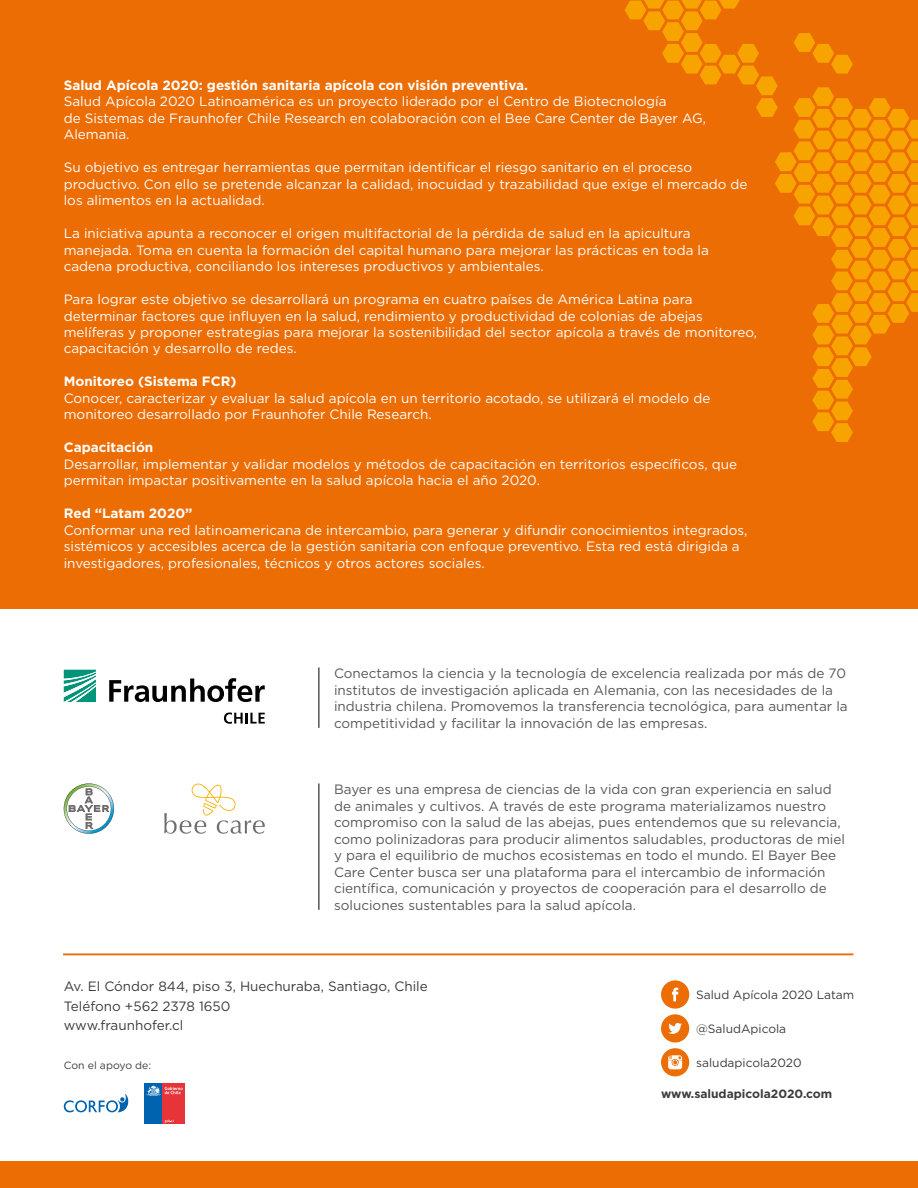
<style>
.page{position:relative;width:918px;height:1188px;background:#fff}
.page>*{position:absolute;margin:0;border:0;box-sizing:border-box;transform-origin:0 0}
.t1{font:13.5px/16.5px "Gotham";color:#fff}
.t2{font:13.5px/16.5px "Gotham";color:#575756}
.t3{font:700 13.5px "Gotham";color:#fff}
.t4{font:13.5px/19.5px "Gotham";color:#3c3c3b}
.t5{font:12px "Gotham";color:#3c3c3b}
.t6{font:700 12px "Gotham";color:#3c3c3b}
.t7{font:10.5px "Gotham";color:#3c3c3b}
</style>
<div class="page">
<div style="left:0;top:1161px;width:918px;height:27px;background:#ed6d05"></div>
<div style="left:0;top:0;width:918px;height:608px;background:#ed6d05"></div>
<svg style="left:625px;top:0;width:293px;height:442px"></svg>
<svg style="left:64px;top:670px;width:32px;height:32px"></svg>
<svg style="left:109px;top:678px;width:156px;height:24px"></svg>
<svg style="left:224px;top:712px;width:41px;height:12px"></svg>
<svg style="left:164px;top:784px;width:101px;height:50px"></svg>
<svg style="left:64px;top:783px;width:50px;height:51px"></svg>
<svg style="left:661px;top:980px;width:28px;height:63px"></svg>
<div style="left:661px;top:1048px;width:28px;height:28px;background:#ed6d05;border-radius:50%"></div>
<svg style="left:668px;top:1055px;width:14px;height:14px"></svg>
<svg style="left:64px;top:1094px;width:64px;height:18px"></svg>
<div style="left:144px;top:1084px;width:19px;height:40px;background:#0063af"></div>
<div style="left:163px;top:1084px;width:22px;height:40px;background:#e73439"></div>
<svg style="left:165px;top:1120px;width:9px;height:3px"></svg>
<svg style="left:146px;top:1086px;width:37px;height:10px"></svg>
<hr style="left:319px;top:668px;width:1px;height:60px;background:#000">
<hr style="left:319px;top:783px;width:1px;height:127px;background:#000">
<hr style="left:63px;top:953px;width:791px;height:2px;background:#ed6d05">
<p class="t3" style="left:64px;top:77px;width:466px">Salud Apícola 2020: gestión sanitaria apícola con visión preventiva.</p>
<p class="t1" style="left:64px;top:93px;width:644px">Salud Apícola 2020 Latinoamérica es un proyecto liderado por el Centro de Biotecnología<br>de Sistemas de Fraunhofer Chile Research en colaboración con el Bee Care Center de Bayer AG,<br>Alemania.</p>
<p class="t1" style="left:64px;top:159px;width:685px">Su objetivo es entregar herramientas que permitan identificar el riesgo sanitario en el proceso productivo. Con ello se pretende alcanzar la calidad, inocuidad y trazabilidad que exige el mercado de los alimentos en la actualidad.</p>
<p class="t1" style="left:64px;top:225px;width:647px">La iniciativa apunta a reconocer el origen multifactorial de la pérdida de salud en la apicultura manejada. Toma en cuenta la formación del capital humano para mejorar las prácticas en toda la cadena productiva, conciliando los intereses productivos y ambientales.</p>
<p class="t1" style="left:64px;top:291px;width:695px">Para lograr este objetivo se desarrollará un programa en cuatro países de América Latina para determinar factores que influyen en la salud, rendimiento y productividad de colonias de abejas melíferas y proponer estrategias para mejorar la sostenibilidad del sector apícola a través de monitoreo, capacitación y desarrollo de redes.</p>
<p class="t3" style="left:64px;top:374px;width:174px">Monitoreo (Sistema FCR)</p>
<p class="t1" style="left:64px;top:390px;width:648px">Conocer, caracterizar y evaluar la salud apícola en un territorio acotado, se utilizará el modelo de monitoreo desarrollado por Fraunhofer Chile Research.</p>
<p class="t3" style="left:64px;top:440px;width:91px">Capacitación</p>
<p class="t1" style="left:64px;top:456px;width:675px">Desarrollar, implementar y validar modelos y métodos de capacitación en territorios específicos, que permitan impactar positivamente en la salud apícola hacia el año 2020.</p>
<p class="t3" style="left:64px;top:506px;width:130px">Red “Latam 2020”</p>
<p class="t1" style="left:64px;top:522px;width:685px">Conformar una red latinoamericana de intercambio, para generar y difundir conocimientos integrados, sistémicos y accesibles acerca de la gestión sanitaria con enfoque preventivo. Esta red está dirigida a investigadores, profesionales, técnicos y otros actores sociales.</p>
<p class="t2" style="left:334px;top:665px;width:515px">Conectamos la ciencia y la tecnología de excelencia realizada por más de 70 institutos de investigación aplicada en Alemania, con las necesidades de la industria chilena. Promovemos la transferencia tecnológica, para aumentar la competitividad y facilitar la innovación de las empresas.</p>
<p class="t2" style="left:334px;top:781px;width:512px">Bayer es una empresa de ciencias de la vida con gran experiencia en salud de animales y cultivos. A través de este programa materializamos nuestro compromiso con la salud de las abejas, pues entendemos que su relevancia, como polinizadoras para producir alimentos saludables, productoras de miel y para el equilibrio de muchos ecosistemas en todo el mundo. El Bayer Bee Care Center busca ser una plataforma para el intercambio de información científica, comunicación y proyectos de cooperación para el desarrollo de soluciones sustentables para la salud apícola.</p>
<p class="t4" style="left:64px;top:976px;width:366px">Av. El Cóndor 844, piso 3, Huechuraba, Santiago, Chile<br>Teléfono +562 2378 1650<br>www.fraunhofer.cl</p>
<p class="t7" style="left:64px;top:1059px;width:89px">Con el apoyo de:</p>
<p class="t5" style="left:696px;top:987px;width:160px">Salud Apícola 2020 Latam</p>
<p class="t5" style="left:696px;top:1021px;width:92px">@SaludApicola</p>
<p class="t5" style="left:696px;top:1055px;width:107px">saludapicola2020</p>
<p class="t6" style="left:661px;top:1087px;width:173px">www.saludapicola2020.com</p>
</div>
